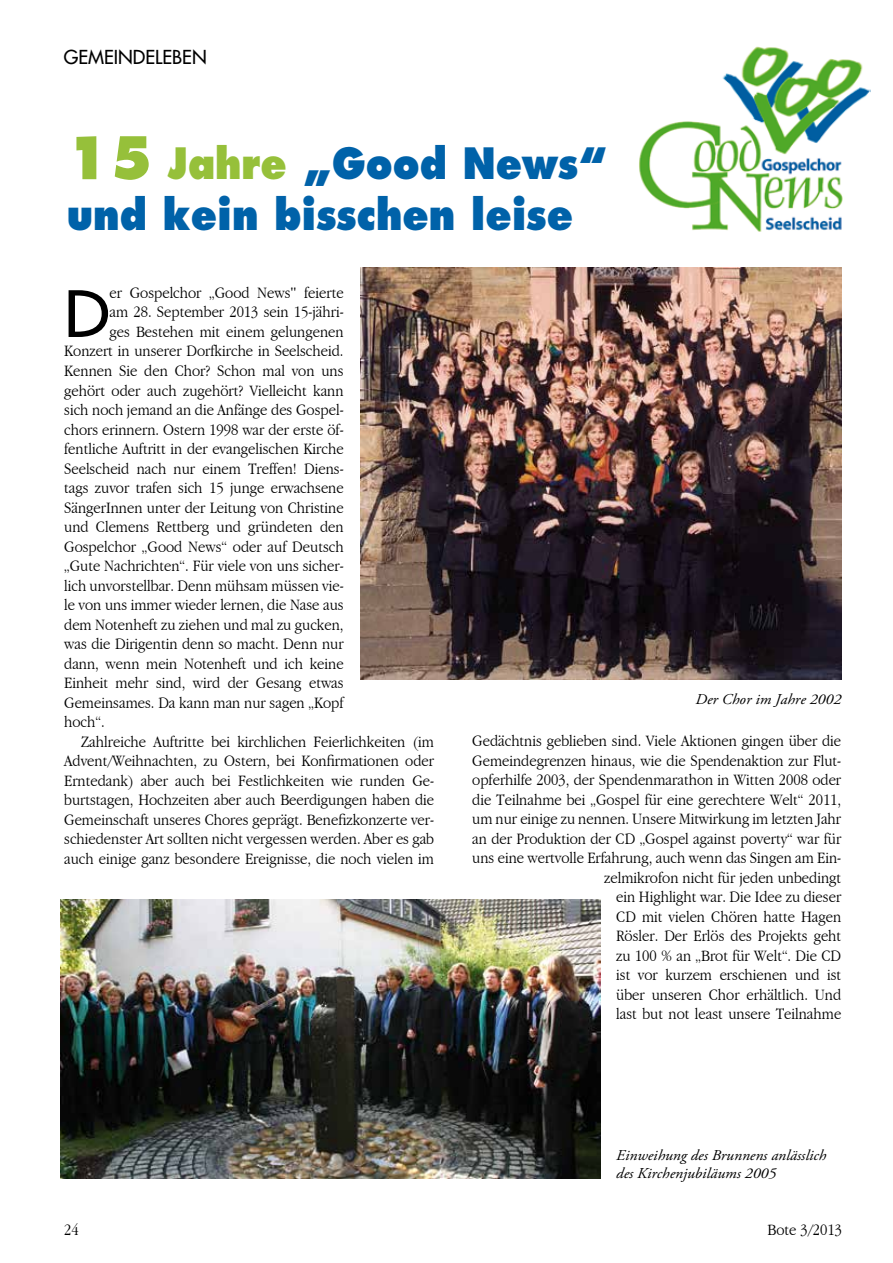
<style>
.page{position:relative;width:893px;height:1263px;background:#fff}
.page>*{position:absolute;margin:0;border:0;box-sizing:border-box;transform-origin:0 0}
.t1{font:61.95px "Futura";color:#000;scale:1.1 1}
.t2{font:800 42px/50.4px "Futura";color:#0062a9;scale:.9 1}
.t3{font:18.75px "Futura";color:#000}
.t4{font:300 condensed 16.5px/19.5px "Garamond";color:#000;text-align:right;scale:1.1 1}
.t5{font:italic 15px/17.2px "Adobe Garamond Pro";color:#000;scale:1.05 1}
.s1{font-size:57px;color:#96c03a}
.s2{color:#96c03a}
</style>
<div class="page">
<img style="left:61px;top:899px;width:539px;height:280px">
<img style="left:639px;top:46px;width:231px;height:186px">
<img style="left:361px;top:268px;width:480px;height:411px">
<p class="t3" style="left:64px;top:45px;width:144px">GEMEINDELEBEN</p>
<h2 class="t2" style="left:67px;top:139px;width:603px"><span class="s1">15</span> <span class="s2">Jahre</span> „Good News“ und kein bisschen leise</h2>
<h1 class="t1" style="left:64px;top:274px;width:37px">D</h1>
<p class="t4" style="left:110px;top:283px;width:214px">er Gospelchor „Good News" feierte</p>
<p class="t4" style="left:110px;top:302px;width:214px">am 28. September 2013 sein 15-jähri-</p>
<p class="t4" style="left:110px;top:322px;width:214px">ges Bestehen mit einem gelungenen</p>
<p class="t4" style="left:64px;top:341px;width:255px">Konzert in unserer Dorfkirche in Seelscheid.</p>
<p class="t4" style="left:64px;top:361px;width:256px">Kennen Sie den Chor? Schon mal von uns</p>
<p class="t4" style="left:64px;top:380px;width:256px">gehört oder auch zugehört? Vielleicht kann</p>
<p class="t4" style="left:64px;top:400px;width:256px">sich noch jemand an die Anfänge des Gospel-</p>
<p class="t4" style="left:64px;top:419px;width:256px">chors erinnern. Ostern 1998 war der erste öf-</p>
<p class="t4" style="left:64px;top:439px;width:256px">fentliche Auftritt in der evangelischen Kirche</p>
<p class="t4" style="left:64px;top:458px;width:256px">Seelscheid nach nur einem Treffen! Diens-</p>
<p class="t4" style="left:64px;top:478px;width:256px">tags zuvor trafen sich 15 junge erwachsene</p>
<p class="t4" style="left:64px;top:497px;width:256px">SängerInnen unter der Leitung von Christine</p>
<p class="t4" style="left:64px;top:517px;width:255px">und Clemens Rettberg und gründeten den</p>
<p class="t4" style="left:64px;top:536px;width:256px">Gospelchor „Good News“ oder auf Deutsch</p>
<p class="t4" style="left:64px;top:556px;width:256px">„Gute Nachrichten“. Für viele von uns sicher-</p>
<p class="t4" style="left:64px;top:575px;width:256px">lich unvorstellbar. Denn mühsam müssen vie-</p>
<p class="t4" style="left:64px;top:595px;width:256px">le von uns immer wieder lernen, die Nase aus</p>
<p class="t4" style="left:64px;top:614px;width:255px">dem Notenheft zu ziehen und mal zu gucken,</p>
<p class="t4" style="left:64px;top:634px;width:256px">was die Dirigentin denn so macht. Denn nur</p>
<p class="t4" style="left:64px;top:653px;width:255px">dann, wenn mein Notenheft und ich keine</p>
<p class="t4" style="left:64px;top:673px;width:256px">Einheit mehr sind, wird der Gesang etwas</p>
<p class="t4" style="left:64px;top:692px;width:256px">Gemeinsames. Da kann man nur sagen „Kopf</p>
<p class="t4" style="left:64px;top:712px;width:38px">hoch“.</p>
<p class="t4" style="left:81px;top:731px;width:322px">Zahlreiche Auftritte bei kirchlichen Feierlichkeiten (im</p>
<p class="t4" style="left:64px;top:751px;width:338px">Advent/Weihnachten, zu Ostern, bei Konfirmationen oder</p>
<p class="t4" style="left:64px;top:770px;width:338px">Erntedank) aber auch bei Festlichkeiten wie runden Ge-</p>
<p class="t4" style="left:64px;top:790px;width:338px">burtstagen, Hochzeiten aber auch Beerdigungen haben die</p>
<p class="t4" style="left:64px;top:809px;width:338px">Gemeinschaft unseres Chores geprägt. Benefizkonzerte ver-</p>
<p class="t4" style="left:64px;top:829px;width:338px">schiedenster Art sollten nicht vergessen werden. Aber es gab</p>
<p class="t4" style="left:64px;top:848px;width:338px">auch einige ganz besondere Ereignisse, die noch vielen im</p>
<p class="t5" style="left:696px;top:690px;width:140px">Der Chor im Jahre 2002</p>
<p class="t4" style="left:472px;top:731px;width:337px">Gedächtnis geblieben sind. Viele Aktionen gingen über die Gemeindegrenzen hinaus, wie die Spendenaktion zur Flut&shy;opferhilfe 2003, der Spendenmarathon in Witten 2008 oder die Teilnahme bei „Gospel für eine gerechtere Welt“ 2011, um nur einige zu nennen. Unsere Mitwirkung im letzten Jahr an der Produktion der CD „Gospel against poverty“ war für uns eine wertvolle Erfahrung, auch wenn das Singen am Ein&shy;zelmikrofon nicht für jeden unbedingt<br>ein Highlight war. Die Idee zu dieser<br>CD mit vielen Chören hatte Hagen<br>Rösler. Der Erlös des Projekts geht<br>zu 100 % an „Brot für Welt“. Die CD<br>ist vor kurzem erschienen und ist<br>über unseren Chor erhältlich. Und<br>last but not least unsere Teilnahme</p>
<p class="t5" style="left:616px;top:1147px;width:202px">Einweihung des Brunnens anlässlich des Kirchenjubiläums 2005</p>
<p class="t4" style="left:64px;top:1219px;width:15px">24</p>
<p class="t4" style="left:767px;top:1219px;width:69px">Bote 3/2013</p>
</div>
